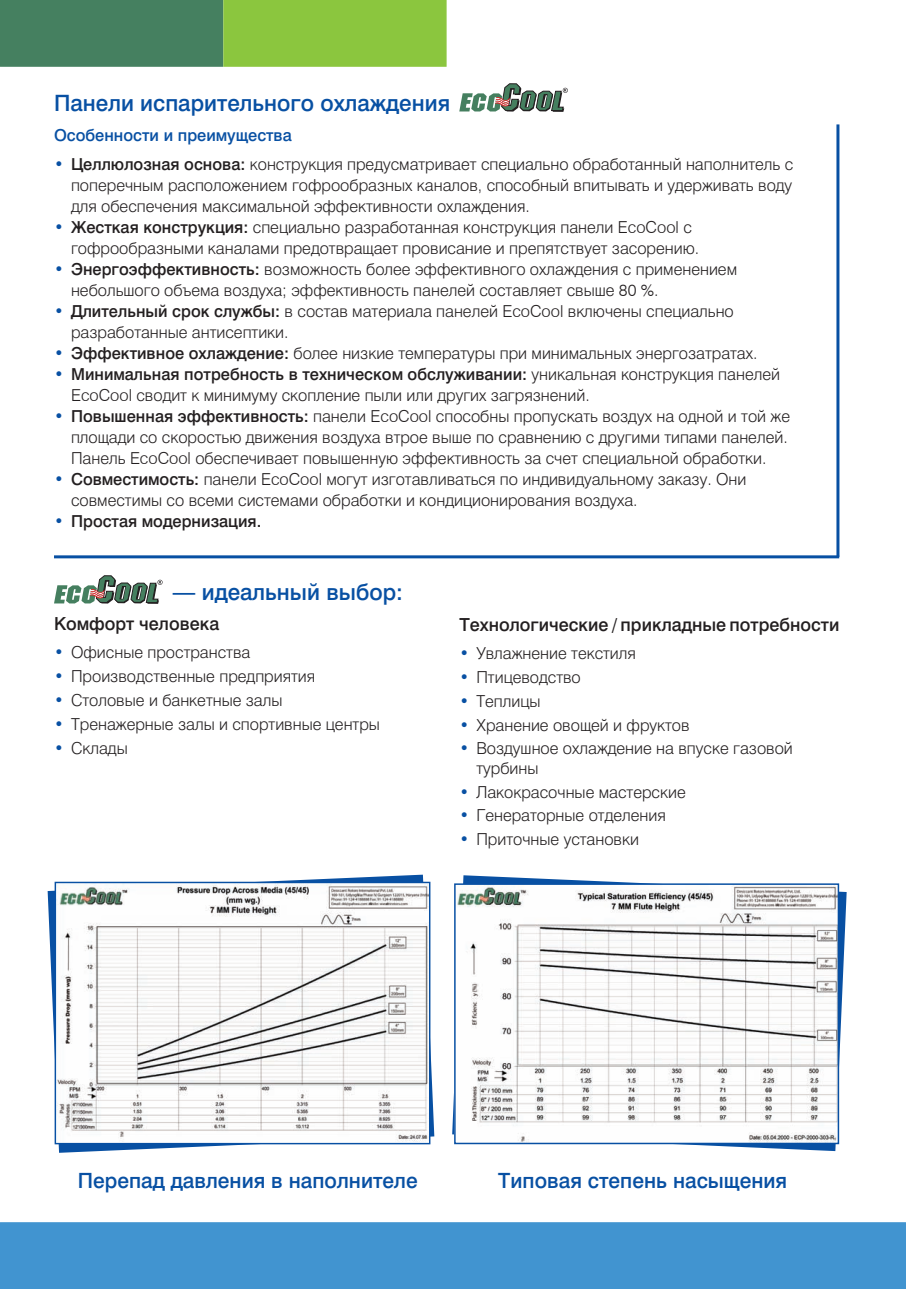
<style>
.page{position:relative;width:906px;height:1289px;background:#fff}
.page>*{position:absolute;margin:0;border:0;box-sizing:border-box;transform-origin:0 0}
.t1{font:500 22.5px "Swis 721 Md BT Rusbyme";color:#0850a3}
.t2{font:500 21px "Swis 721 Md BT Rusbyme";color:#0850a3}
.t3{font:500 18px "Swis 721 Md BT Rusbyme";color:#231f20}
.t4{font:300 16.5px/21px "Swis 721 Lt BT Rusbyme";color:#231f20}
.t5{font:500 16.5px "Swis 721 Md BT Rusbyme";color:#0850a3}
.t6{font:500 16.5px "Swis 721 Md BT Rusbyme";color:#231f20}
.s1{font-family:"Swis 721 Md BT Rusbyme";font-weight:500;color:#0850a3}
.s2{font-family:"Swis 721 Md BT Rusbyme";font-weight:500}
.s3{color:#0850a3}
</style>
<div class="page">
<div style="left:0;top:0;width:223px;height:67px;background:#458060;border:2px solid #458060"></div>
<div style="left:223px;top:0;width:223px;height:67px;background:#8bc63e;border:2px solid #8bc63e"></div>
<div style="left:0;top:1222px;width:906px;height:66px;background:#4194d0;border:2px solid #4194d0"></div>
<hr style="left:836px;top:124px;width:3px;height:433px;background:#0850a3">
<hr style="left:56px;top:555px;width:781px;height:3px;background:#0850a3">
<svg style="left:48px;top:874px;width:386px;height:278px"></svg>
<img style="left:57px;top:883px;width:371px;height:259px">
<div style="left:55px;top:881px;width:375px;height:263px;border:1px solid #0850a3"></div>
<svg style="left:452px;top:875px;width:394px;height:276px"></svg>
<img style="left:457px;top:886px;width:379px;height:255px">
<div style="left:454px;top:883px;width:385px;height:261px;border:2px solid #0850a3"></div>
<svg style="left:459px;top:84px;width:109px;height:28px"></svg>
<svg style="left:54px;top:575px;width:109px;height:29px"></svg>
<p class="t1" style="left:54px;top:89px;width:398px">Панели испарительного охлаждения</p>
<p class="t5" style="left:54px;top:125px;width:239px">Особенности и преимущества</p>
<p class="t4" style="left:71px;top:153px;width:723px;text-align:justify;text-indent:-17px"><span class="s1">•</span> <span class="s2">Целлюлозная основа:</span> конструкция предусматривает специально обработанный наполнитель с поперечным расположением гофрообразных каналов, способный впитывать и удерживать воду для обеспечения максимальной эффективности охлаждения.</p>
<p class="t4" style="left:71px;top:216px;width:629px;text-indent:-17px"><span class="s1">•</span> <span class="s2">Жесткая конструкция:</span> специально разработанная конструкция панели EcoCool с гофрообразными каналами предотвращает провисание и препятствует засорению.</p>
<p class="t4" style="left:71px;top:258px;width:667px;text-indent:-17px"><span class="s1">•</span> <span class="s2">Энергоэффективность:</span> возможность более эффективного охлаждения с применением небольшого объема воздуха; эффективность панелей составляет свыше 80 %.</p>
<p class="t4" style="left:71px;top:300px;width:664px;text-indent:-17px"><span class="s1">•</span> <span class="s2">Длительный срок службы:</span> в состав материала панелей EcoCool включены специально разработанные антисептики.</p>
<p class="t4" style="left:54px;top:342px;width:705px"><span class="s1">•</span> <span class="s2">Эффективное охлаждение:</span> более низкие температуры при минимальных энергозатратах.</p>
<p class="t4" style="left:71px;top:363px;width:710px;text-indent:-17px"><span class="s1">•</span> <span class="s2">Минимальная потребность в техническом обслуживании:</span> уникальная конструкция панелей<br>EcoCool сводит к минимуму скопление пыли или других загрязнений.</p>
<p class="t4" style="left:71px;top:405px;width:720px;text-indent:-17px"><span class="s1">•</span> <span class="s2">Повышенная эффективность:</span> панели EcoCool способны пропускать воздух на одной и той же площади со скоростью движения воздуха втрое выше по сравнению с другими типами панелей.<br>Панель EcoCool обеспечивает повышенную эффективность за счет специальной обработки.</p>
<p class="t4" style="left:71px;top:468px;width:677px;text-indent:-17px"><span class="s1">•</span> <span class="s2">Совместимость:</span> панели EcoCool могут изготавливаться по индивидуальному заказу. Они совместимы со всеми системами обработки и кондиционирования воздуха.</p>
<p class="t6" style="left:54px;top:511px;width:209px"><span class="s3">•</span> Простая модернизация.</p>
<p class="t1" style="left:173px;top:578px;width:232px">— идеальный выбор:</p>
<p class="t3" style="left:54px;top:613px;width:167px">Комфорт человека</p>
<p class="t4" style="left:54px;top:642px;width:198px"><span class="s3">•</span> Офисные пространства</p>
<p class="t4" style="left:54px;top:665px;width:263px"><span class="s3">•</span> Производственные предприятия</p>
<p class="t4" style="left:54px;top:689px;width:230px"><span class="s3">•</span> Столовые и банкетные залы</p>
<p class="t4" style="left:54px;top:713px;width:327px"><span class="s3">•</span> Тренажерные залы и спортивные центры</p>
<p class="t4" style="left:54px;top:737px;width:75px"><span class="s3">•</span> Склады</p>
<p class="t3" style="left:459px;top:614px;width:381px">Технологические / прикладные потребности</p>
<p class="t4" style="left:459px;top:642px;width:178px"><span class="s3">•</span> Увлажнение текстиля</p>
<p class="t4" style="left:459px;top:666px;width:123px"><span class="s3">•</span> Птицеводство</p>
<p class="t4" style="left:459px;top:690px;width:83px"><span class="s3">•</span> Теплицы</p>
<p class="t4" style="left:459px;top:714px;width:232px"><span class="s3">•</span> Хранение овощей и фруктов</p>
<p class="t4" style="left:476px;top:738px;width:318px;line-height:19.5px;text-indent:-17px"><span class="s3">•</span> Воздушное охлаждение на впуске газовой турбины</p>
<p class="t4" style="left:459px;top:781px;width:228px"><span class="s3">•</span> Лакокрасочные мастерские</p>
<p class="t4" style="left:459px;top:804px;width:208px"><span class="s3">•</span> Генераторные отделения</p>
<p class="t4" style="left:459px;top:828px;width:181px"><span class="s3">•</span> Приточные установки</p>
<p class="t2" style="left:78px;top:1167px;width:341px">Перепад давления в наполнителе</p>
<p class="t2" style="left:498px;top:1167px;width:290px">Типовая степень насыщения</p>
</div>
